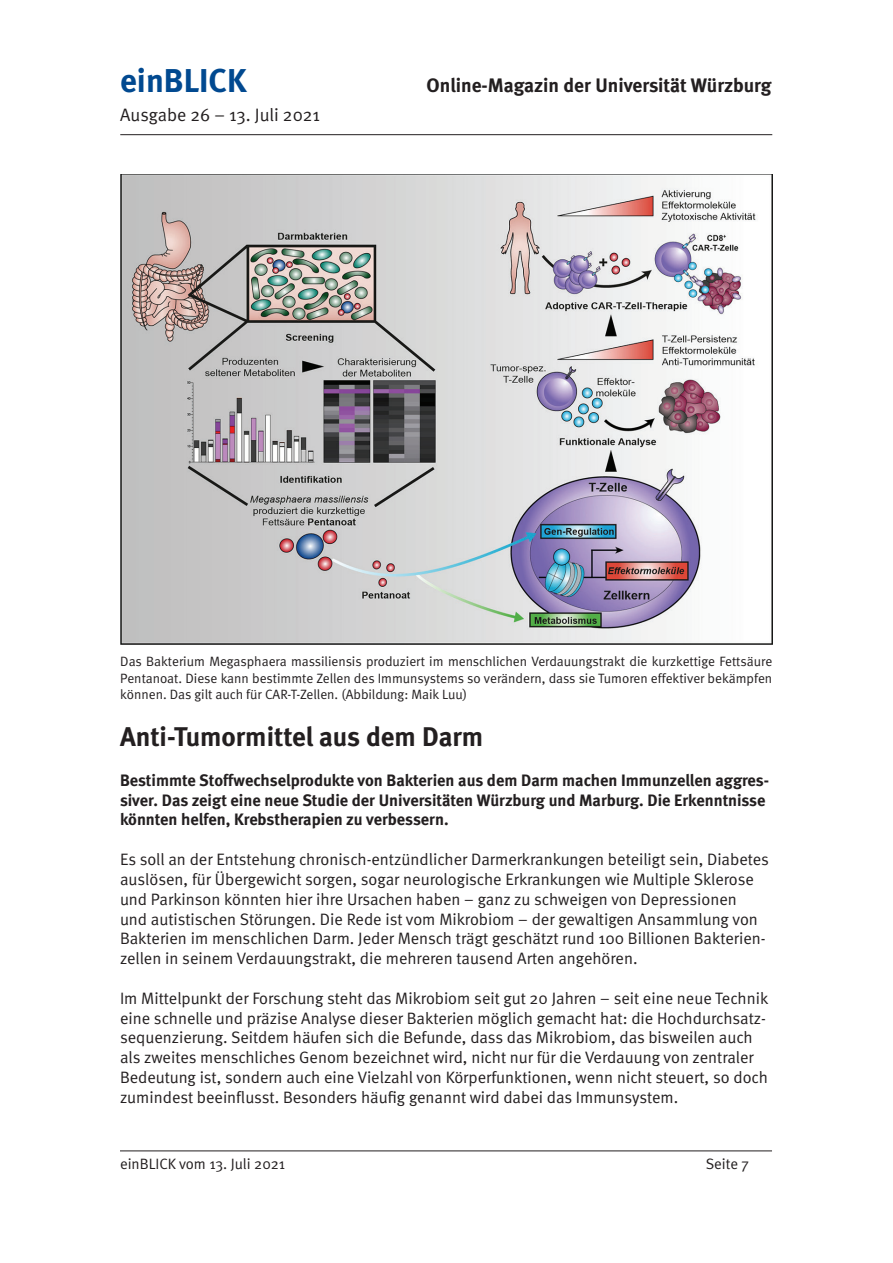
<style>
.page{position:relative;width:893px;height:1263px;background:#fff}
.page>*{position:absolute;margin:0;border:0;box-sizing:border-box;transform-origin:0 0}
.t1{font:700 33px "Meta";color:#014990}
.t2{font:700 27px "Meta";color:#231f20}
.t3{font:700 19.5px "Meta";color:#231f20}
.t4{font:18px "Meta Normal";color:#231f20}
.t5{font:16.5px/19.8px "Meta Normal";color:#231f20}
.t6{font:700 16.5px/19.8px "Meta";color:#231f20}
.t7{font:15px "Meta Normal";color:#231f20}
.t8{font:13.5px/16.2px "Meta Normal";color:#231f20;text-align:justify}
</style>
<div class="page">
<hr style="left:120px;top:134px;width:652px;height:1px;background:#231f20">
<hr style="left:120px;top:1150px;width:652px;height:1px;background:#231f20">
<img style="left:120px;top:174px;width:653px;height:470px">
<h1 class="t1" style="left:120px;top:61px;width:128px">einBLICK</h1>
<p class="t3" style="left:427px;top:74px;width:346px">Online-Magazin der Universität Würzburg</p>
<p class="t4" style="left:120px;top:105px;width:201px">Ausgabe 26 – 13. Juli 2021</p>
<p class="t8" style="left:120px;top:653px;width:653px">Das Bakterium Megasphaera massiliensis produziert im menschlichen Verdauungstrakt die kurzkettige Fettsäure Pentanoat. Diese kann bestimmte Zellen des Immunsystems so verändern, dass sie Tumoren effektiver bekämpfen können. Das gilt auch für CAR-T-Zellen. (Abbildung: Maik Luu)</p>
<h2 class="t2" style="left:120px;top:721px;width:365px">Anti-Tumormittel aus dem Darm</h2>
<p class="t6" style="left:120px;top:770px;width:651px">Bestimmte Stoffwechselprodukte von Bakterien aus dem Darm machen Immunzellen aggres&shy;siver. Das zeigt eine neue Studie der Universitäten Würzburg und Marburg. Die Erkenntnisse könnten helfen, Krebstherapien zu verbessern.</p>
<p class="t5" style="left:120px;top:849px;width:650px">Es soll an der Entstehung chronisch-entzündlicher Darmerkrankungen beteiligt sein, Diabetes auslösen, für Übergewicht sorgen, sogar neurologische Erkrankungen wie Multiple Sklerose und Parkinson könnten hier ihre Ursachen haben – ganz zu schweigen von Depressionen<br>und autistischen Störungen. Die Rede ist vom Mikrobiom – der gewaltigen Ansammlung von Bakterien im menschlichen Darm. Jeder Mensch trägt geschätzt rund 100 Billionen Bakterien&shy;zellen in seinem Verdauungstrakt, die mehreren tausend Arten angehören.</p>
<p class="t5" style="left:120px;top:988px;width:650px">Im Mittelpunkt der Forschung steht das Mikrobiom seit gut 20 Jahren – seit eine neue Technik eine schnelle und präzise Analyse dieser Bakterien möglich gemacht hat: die Hochdurchsatz&shy;sequenzierung. Seitdem häufen sich die Befunde, dass das Mikrobiom, das bisweilen auch als zweites menschliches Genom bezeichnet wird, nicht nur für die Verdauung von zentraler Bedeutung ist, sondern auch eine Vielzahl von Körperfunktionen, wenn nicht steuert, so doch zumindest beeinflusst. Besonders häufig genannt wird dabei das Immunsystem.</p>
<p class="t7" style="left:120px;top:1155px;width:167px">einBLICK vom 13. Juli 2021</p>
<p class="t7" style="left:706px;top:1155px;width:45px">Seite 7</p>
</div>
